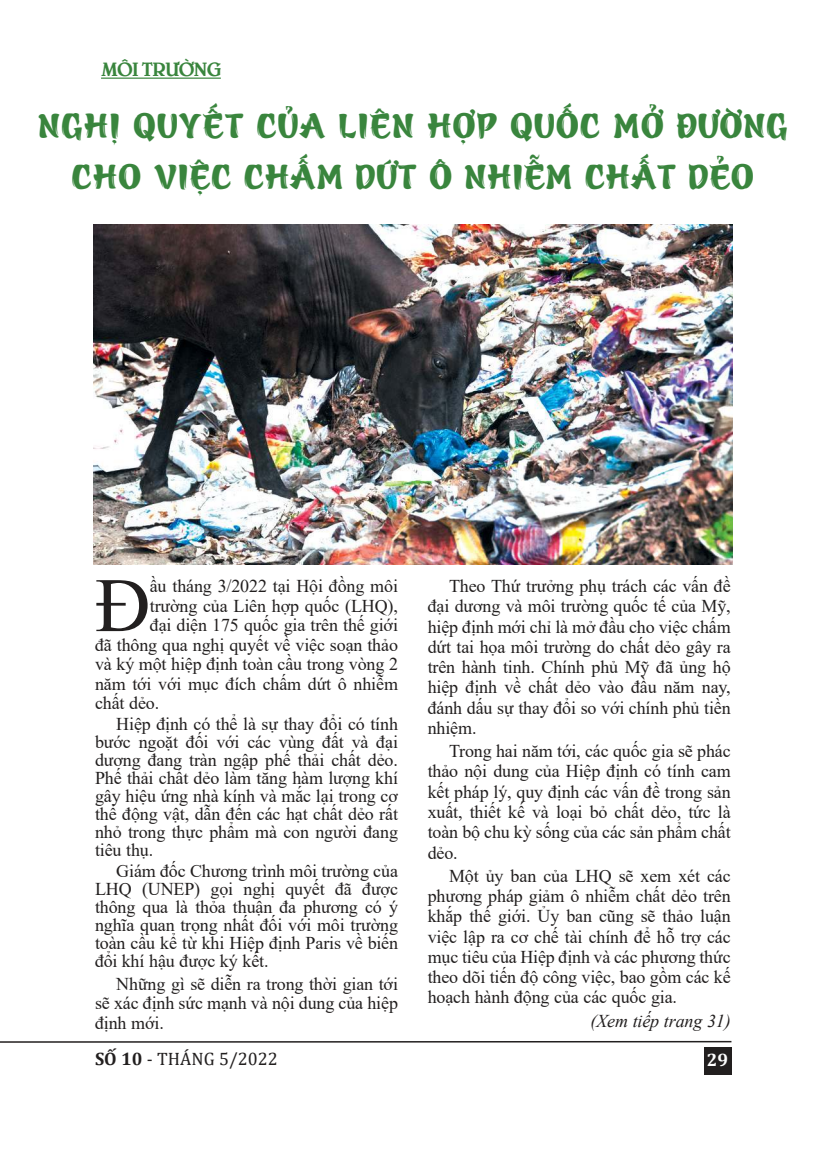
<style>
.page{position:relative;width:825px;height:1166px;background:#fff}
.page>*{position:absolute;margin:0;border:0;box-sizing:border-box;transform-origin:0 0}
.t1{font:76.8px "Times New Roman";color:#221f1f}
.t2{font:39px/51px "UTM Azuki";letter-spacing:.01em;color:#39853d;text-align:center}
.t3{font:18px/20.2px "Times New Roman";letter-spacing:-.01em;color:#221f1f;text-align:justify}
.t4{font:18px "Cambria";color:#221f1f}
.t5{font:italic 18px "Times New Roman";letter-spacing:-.01em;color:#221f1f}
.t6{font:18px "UTM Bienvenue";color:#39853d}
.t7{font:700 18px "Cambria";color:#fff}
.s1{font-weight:700}
</style>
<div class="page">
<div style="left:704px;top:1046px;width:27px;height:28px;background:#221f1f"></div>
<svg style="left:0;top:1040px;width:732px;height:3px"></svg>
<hr style="left:101px;top:77px;width:120px;height:2px;background:#39853d">
<img style="left:94px;top:225px;width:638px;height:339px">
<p class="t6" style="left:101px;top:58px;width:121px">MÔI TRƯỜNG</p>
<h2 class="t2" style="left:38px;top:96px;width:752px">NGHỊ QUYẾT CỦA LIÊN HỢP QUỐC MỞ ĐƯỜNG<br>CHO VIỆC CHẤM DỨT Ô NHIỄM CHẤT DẺO</h2>
<h1 class="t1" style="left:95px;top:551px;width:57px">Đ</h1>
<p class="t3" style="left:150px;top:575px;width:250px">ầu tháng 3/2022 tại Hội đồng môi</p>
<p class="t3" style="left:150px;top:596px;width:250px">trường của Liên hợp quốc (LHQ),</p>
<p class="t3" style="left:150px;top:614px;width:250px">đại diện 175 quốc gia trên thế giới</p>
<p class="t3" style="left:95px;top:633px;width:304px">đã thông qua nghị quyết về việc soạn thảo</p>
<p class="t3" style="left:95px;top:655px;width:304px">và ký một hiệp định toàn cầu trong vòng 2</p>
<p class="t3" style="left:95px;top:674px;width:304px">năm tới với mục đích chấm dứt ô nhiễm</p>
<p class="t3" style="left:95px;top:694px;width:66px">chất dẻo.</p>
<p class="t3" style="left:116px;top:715px;width:283px">Hiệp định có thể là sự thay đổi có tính</p>
<p class="t3" style="left:95px;top:734px;width:304px;line-height:18px">bước ngoặt đối với các vùng đất và đại dương đang tràn ngập phế thải chất dẻo.<br>Phế thải chất dẻo làm tăng hàm lượng khí gây hiệu ứng nhà kính và mắc lại trong cơ thể động vật, dẫn đến các hạt chất dẻo rất nhỏ trong thực phẩm mà con người đang tiêu thụ.</p>
<p class="t3" style="left:95px;top:863px;width:304px;line-height:18px;text-indent:21px">Giám đốc Chương trình môi trường của LHQ (UNEP) gọi nghị quyết đã được thông qua là thỏa thuận đa phương có ý nghĩa quan trọng nhất đối với môi trường toàn cầu kể từ khi Hiệp định Paris về biến đổi khí hậu được ký kết.</p>
<p class="t3" style="left:95px;top:975px;width:304px;line-height:19.5px;text-indent:21px">Những gì sẽ diễn ra trong thời gian tới sẽ xác định sức mạnh và nội dung của hiệp định mới.</p>
<p class="t3" style="left:428px;top:577px;width:304px;text-indent:21px">Theo Thứ trưởng phụ trách các vấn đề đại dương và môi trường quốc tế của Mỹ, hiệp định mới chỉ là mở đầu cho việc chấm dứt tai họa môi trường do chất dẻo gây ra trên hành tinh. Chính phủ Mỹ đã ủng hộ hiệp định về chất dẻo vào đầu năm nay, đánh dấu sự thay đổi so với chính phủ tiền nhiệm.</p>
<p class="t3" style="left:428px;top:742px;width:304px;text-indent:21px">Trong hai năm tới, các quốc gia sẽ phác thảo nội dung của Hiệp định có tính cam kết pháp lý, quy định các vấn đề trong sản xuất, thiết kế và loại bỏ chất dẻo, tức là toàn bộ chu kỳ sống của các sản phẩm chất dẻo.</p>
<p class="t3" style="left:428px;top:866px;width:304px;text-indent:21px">Một ủy ban của LHQ sẽ xem xét các phương pháp giảm ô nhiễm chất dẻo trên khắp thế giới. Ủy ban cũng sẽ thảo luận việc lập ra cơ chế tài chính để hỗ trợ các mục tiêu của Hiệp định và các phương thức theo dõi tiến độ công việc, bao gồm các kế hoạch hành động của các quốc gia.</p>
<p class="t5" style="left:590px;top:1014px;width:142px">(Xem tiếp trang 31)</p>
<p class="t4" style="left:95px;top:1047px;width:184px"><span class="s1">SỐ 10</span> ‐ THÁNG 5/2022</p>
<p class="t7" style="left:707px;top:1048px;width:23px">29</p>
</div>
